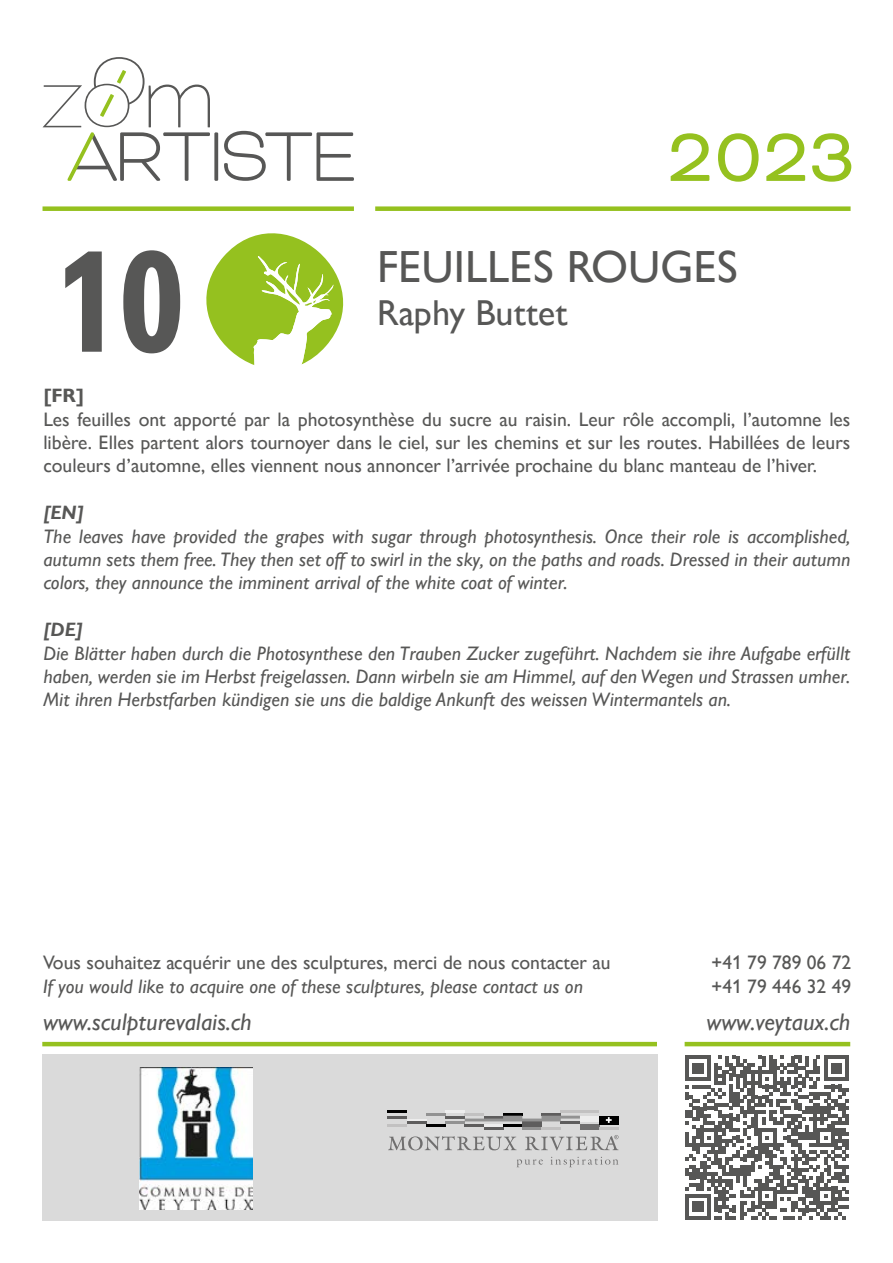
<style>
.page{position:relative;width:893px;height:1263px;background:#fff}
.page>*{position:absolute;margin:0;border:0;box-sizing:border-box;transform-origin:0 0}
.t1{font:700 condensed 150px "Gill Sans Nova";color:#575756}
.t2{font:78px "Bicyclette";color:#95c11f}
.t3{font:45px "Gill Sans Nova";color:#575756}
.t4{font:36px "Gill Sans Nova";color:#575756}
.t5{font:italic 24px "Gill Sans Nova";color:#575756}
.t6{font:italic 19.5px/23.4px "Gill Sans Nova";color:#575756;text-align:justify}
.t7{font:19.5px/23.4px "Gill Sans Nova";color:#575756;text-align:justify}
.t8{font:italic 700 19.5px "Gill Sans Nova";color:#575756}
.t9{font:700 19.5px "Gill Sans Nova";color:#575756}
</style>
<div class="page">
<svg style="left:685px;top:1055px;width:164px;height:164px"></svg>
<hr style="left:685px;top:1042px;width:165px;height:4px;background:#95c11f">
<hr style="left:42px;top:1042px;width:615px;height:4px;background:#95c11f">
<div style="left:43px;top:1054px;width:615px;height:166px;background:#dadada"></div>
<hr style="left:445px;top:1110px;width:20px;height:3px;background:#ededed">
<hr style="left:561px;top:1110px;width:38px;height:3px;background:#c2c1c1">
<hr style="left:426px;top:1113px;width:19px;height:3px;background:#929292">
<hr style="left:465px;top:1113px;width:19px;height:3px;background:#c2c1c1">
<hr style="left:503px;top:1113px;width:19px;height:3px;background:#000">
<hr style="left:541px;top:1113px;width:20px;height:3px;background:#5e5d5d">
<hr style="left:445px;top:1116px;width:20px;height:2px;background:#5e5d5d">
<hr style="left:407px;top:1118px;width:19px;height:3px;background:#ededed">
<div style="left:580px;top:1116px;width:19px;height:5px;background:#ededed"></div>
<hr style="left:407px;top:1121px;width:19px;height:3px;background:#5e5d5d">
<hr style="left:445px;top:1121px;width:20px;height:3px;background:#929292">
<hr style="left:561px;top:1121px;width:19px;height:3px;background:#5e5d5d">
<hr style="left:426px;top:1124px;width:19px;height:3px;background:#000">
<hr style="left:465px;top:1124px;width:19px;height:3px;background:#5e5d5d">
<hr style="left:484px;top:1124px;width:19px;height:3px;background:#ededed">
<hr style="left:484px;top:1127px;width:19px;height:3px;background:#5e5d5d">
<hr style="left:503px;top:1124px;width:19px;height:3px;background:#000">
<div style="left:522px;top:1121px;width:19px;height:6px;background:#5e5d5d"></div>
<hr style="left:522px;top:1127px;width:19px;height:3px;background:#929292">
<hr style="left:541px;top:1127px;width:20px;height:3px;background:#c2c1c1">
<div style="left:580px;top:1124px;width:19px;height:6px;background:#706f6f"></div>
<hr style="left:599px;top:1127px;width:19px;height:3px;background:#c2c1c1">
<div style="left:599px;top:1116px;width:19px;height:8px;background:#000"></div>
<svg style="left:465px;top:1116px;width:115px;height:5px"></svg>
<hr style="left:388px;top:1110px;width:19px;height:3px;background:#000">
<svg style="left:388px;top:1116px;width:19px;height:2px"></svg>
<hr style="left:388px;top:1124px;width:19px;height:3px;background:#c2c1c1">
<svg style="left:606px;top:1117px;width:6px;height:6px"></svg>
<svg style="left:517px;top:1159px;width:26px;height:8px"></svg>
<svg style="left:550px;top:1157px;width:68px;height:10px"></svg>
<svg style="left:388px;top:1135px;width:230px;height:15px"></svg>
<img style="left:139px;top:1067px;width:113px;height:143px">
<svg style="left:206px;top:233px;width:138px;height:132px"></svg>
<svg style="left:224px;top:131px;width:130px;height:50px"></svg>
<svg style="left:214px;top:132px;width:4px;height:49px"></svg>
<svg style="left:43px;top:57px;width:167px;height:124px"></svg>
<div style="left:43px;top:206px;width:311px;height:5px;background:#95c11f"></div>
<div style="left:375px;top:206px;width:476px;height:5px;background:#95c11f"></div>
<h1 class="t1" style="left:55px;top:216px;width:131px">10</h1>
<h2 class="t2" style="left:667px;top:112px;width:190px">2023</h2>
<h3 class="t3" style="left:377px;top:241px;width:363px">FEUILLES ROUGES</h3>
<h3 class="t4" style="left:377px;top:292px;width:192px">Raphy Buttet</h3>
<p class="t9" style="left:43px;top:383px;width:42px">[FR]</p>
<p class="t7" style="left:43px;top:407px;width:809px">Les feuilles ont apporté par la photosynthèse du sucre au raisin. Leur rôle accompli, l’automne les libère. Elles partent alors tournoyer dans le ciel, sur les chemins et sur les routes. Habillées de leurs couleurs d’automne, elles viennent nous annoncer l’arrivée prochaine du blanc manteau de l’hiver.</p>
<p class="t8" style="left:43px;top:500px;width:42px">[EN]</p>
<p class="t6" style="left:43px;top:524px;width:809px">The leaves have provided the grapes with sugar through photosynthesis. Once their role is accomplished, autumn sets them free. They then set off to swirl in the sky, on the paths and roads. Dressed in their autumn colors, they announce the imminent arrival of the white coat of winter.</p>
<p class="t8" style="left:43px;top:617px;width:41px">[DE]</p>
<p class="t6" style="left:43px;top:641px;width:809px">Die Blätter haben durch die Photosynthese den Trauben Zucker zugeführt. Nachdem sie ihre Aufgabe erfüllt haben, werden sie im Herbst freigelassen. Dann wirbeln sie am Himmel, auf den Wegen und Strassen umher.<br>Mit ihren Herbstfarben kündigen sie uns die baldige Ankunft des weissen Wintermantels an.</p>
<p class="t7" style="left:43px;top:951px;width:569px">Vous souhaitez acquérir une des sculptures, merci de nous contacter au</p>
<p class="t7" style="left:712px;top:951px;width:141px">+41 79 789 06 72</p>
<p class="t6" style="left:43px;top:974px;width:541px">If you would like to acquire one of these sculptures, please contact us on</p>
<p class="t7" style="left:712px;top:974px;width:141px">+41 79 446 32 49</p>
<p class="t5" style="left:43px;top:1007px;width:210px">www.sculpturevalais.ch</p>
<p class="t5" style="left:707px;top:1007px;width:145px">www.veytaux.ch</p>
</div>
